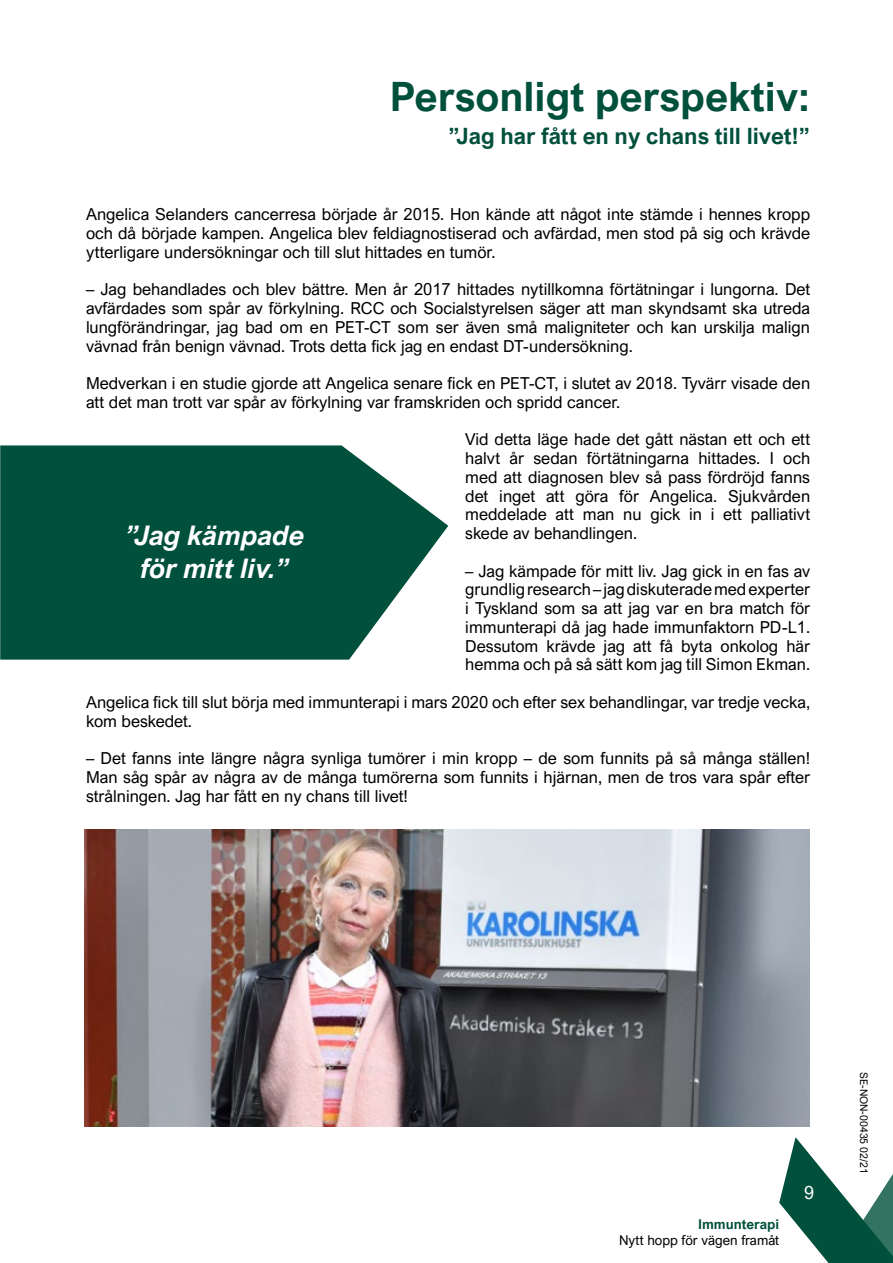
<style>
.page{position:relative;width:893px;height:1263px;background:#fff}
.page>*{position:absolute;margin:0;border:0;box-sizing:border-box;transform-origin:0 0}
.t1{font:700 40.5px "Arial Nova";color:#01503b}
.t2{font:italic 700 27px/32.4px "Arial Nova";color:#fff;text-align:center}
.t3{font:700 22.5px "Arial Nova";color:#01503b}
.t4{font:18px "Arial Nova";color:#fff}
.t5{font:16.5px/18.8px "Arial Nova";color:#000;text-align:justify}
.t6{font:13.5px "Arial Nova";color:#000}
.t7{font:700 13.5px "Arial Nova";color:#01503b}
.t8{font:10.5px "Arial Nova";color:#000}
</style>
<div class="page">
<svg style="left:779px;top:1112px;width:114px;height:151px"></svg>
<svg style="left:0;top:445px;width:448px;height:215px;background:#1d6351"></svg>
<img style="left:85px;top:829px;width:724px;height:298px">
<h1 class="t1" style="left:390px;top:73px;width:422px">Personligt perspektiv:</h1>
<h3 class="t3" style="left:449px;top:123px;width:363px">”Jag har fått en ny chans till livet!”</h3>
<p class="t5" style="left:86px;top:205px;width:726px">Angelica Selanders cancerresa började år 2015. Hon kände att något inte stämde i hennes kropp och då började kampen. Angelica blev feldiagnostiserad och avfärdad, men stod på sig och krävde ytterligare undersökningar och till slut hittades en tumör.</p>
<p class="t5" style="left:86px;top:280px;width:726px">– Jag behandlades och blev bättre. Men år 2017 hittades nytillkomna förtätningar i lungorna. Det avfärdades som spår av förkylning. RCC och Socialstyrelsen säger att man skyndsamt ska utreda lungförändringar, jag bad om en PET-CT som ser även små maligniteter och kan urskilja malign vävnad från benign vävnad. Trots detta fick jag en endast DT-undersökning.</p>
<p class="t5" style="left:86px;top:374px;width:726px">Medverkan i en studie gjorde att Angelica senare fick en PET-CT, i slutet av 2018. Tyvärr visade den att det man trott var spår av förkylning var framskriden och spridd cancer.</p>
<p class="t5" style="left:465px;top:430px;width:346px">Vid detta läge hade det gått nästan ett och ett halvt år sedan förtätningarna hittades. I och med att diagnosen blev så pass fördröjd fanns det inget att göra för Angelica. Sjukvården meddelade att man nu gick in i ett palliativt skede av behandlingen.</p>
<p class="t5" style="left:465px;top:561px;width:346px">– Jag kämpade för mitt liv. Jag gick in en fas av grundlig research – jag diskuterade med experter i Tyskland som sa att jag var en bra match för immunterapi då jag hade immunfaktorn PD-L1.<br>Dessutom krävde jag att få byta onkolog här hemma och på så sätt kom jag till Simon Ekman.</p>
<p class="t5" style="left:86px;top:693px;width:726px">Angelica fick till slut börja med immunterapi i mars 2020 och efter sex behandlingar, var tredje vecka, kom beskedet.</p>
<p class="t5" style="left:86px;top:749px;width:726px">– Det fanns inte längre några synliga tumörer i min kropp – de som funnits på så många ställen!<br>Man såg spår av några av de många tumörerna som funnits i hjärnan, men de tros vara spår efter strålningen. Jag har fått en ny chans till livet!</p>
<h2 class="t2" style="left:126px;top:519px;width:181px">”Jag kämpade för mitt liv.”</h2>
<p class="t7" style="left:698px;top:1216px;width:83px">Immunterapi</p>
<p class="t6" style="left:619px;top:1233px;width:162px">Nytt hopp för vägen framåt</p>
<p class="t4" style="left:804px;top:1182px;width:12px">9</p>
<p class="t8" style="left:870px;top:1072px;width:103px;rotate:90deg">SE-NON-00435 02/21</p>
</div>
